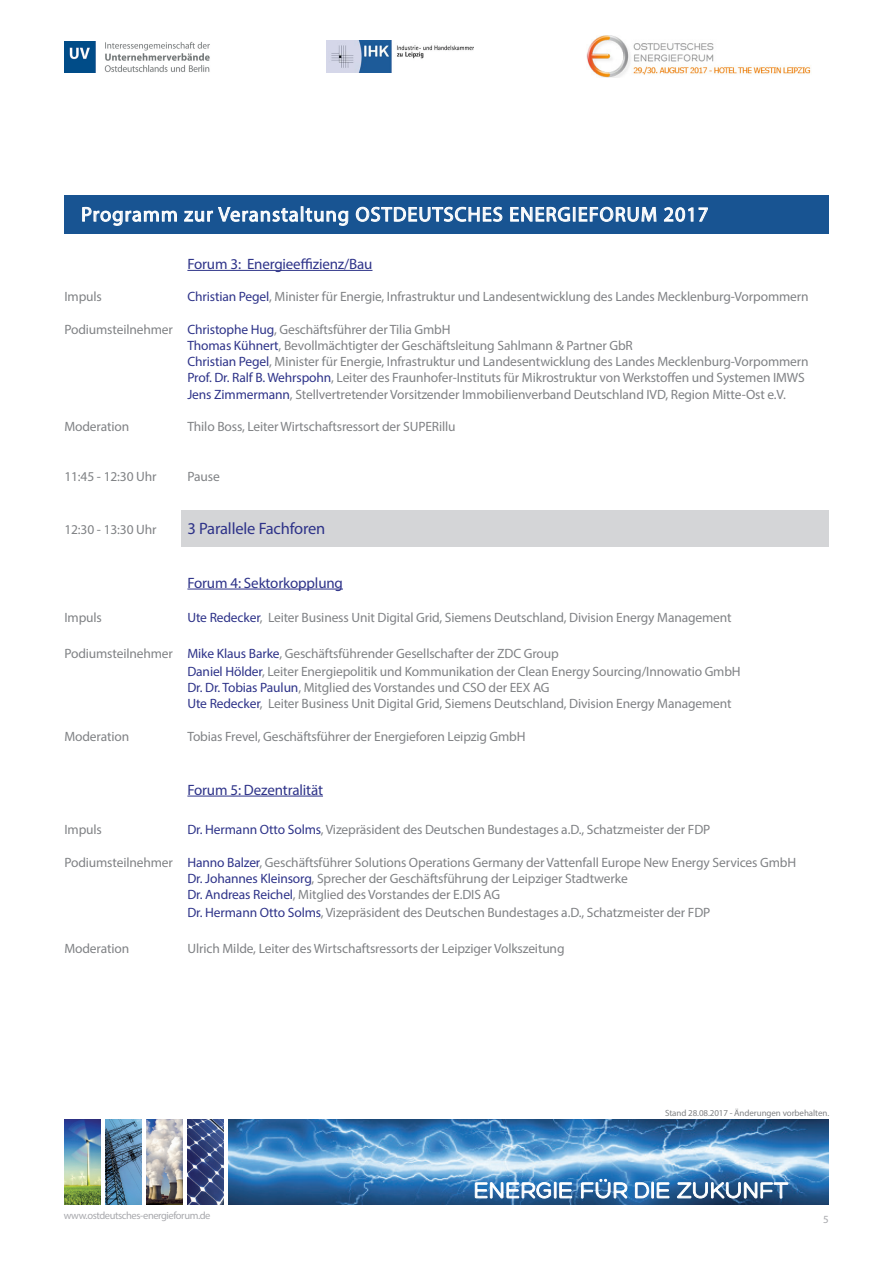
<style>
.page{position:relative;width:893px;height:1263px;background:#fff}
.page>*{position:absolute;margin:0;border:0;box-sizing:border-box;transform-origin:0 0}
.t1{font:20.4px "Myriad Pro";letter-spacing:.05em;color:#fff}
.t2{font:16.5px "Myriad Pro";letter-spacing:-.01em;color:#2e3389}
.t3{font:15px "Myriad Pro";letter-spacing:-.01em;color:#2e3389}
.Absatzformat_1{font:13.5px/16.2px "Myriad Pro";letter-spacing:-.01em;color:#808285}
.t4{font:10.95px "Myriad Pro";color:#a8a9ad}
.t5{font:10.5px "Myriad Pro";letter-spacing:-.04em;color:#a8a9ad}
.t6{font:9px "Myriad Pro";letter-spacing:-.01em;color:#808285}
.s1{color:#2e3389}
</style>
<div class="page">
<div style="left:64px;top:195px;width:764px;height:39px;background:#185492"></div>
<svg style="left:82px;top:207px;width:95px;height:19px"></svg>
<svg style="left:184px;top:206px;width:164px;height:20px"></svg>
<svg style="left:356px;top:207px;width:147px;height:15px"></svg>
<svg style="left:510px;top:206px;width:147px;height:16px"></svg>
<svg style="left:664px;top:207px;width:44px;height:15px"></svg>
<img style="left:64px;top:1119px;width:36px;height:85px">
<img style="left:105px;top:1119px;width:36px;height:85px">
<img style="left:187px;top:1119px;width:37px;height:85px">
<img style="left:146px;top:1119px;width:36px;height:85px">
<img style="left:229px;top:1119px;width:600px;height:85px">
<svg style="left:475px;top:1179px;width:314px;height:19px"></svg>
<img style="left:64px;top:41px;width:146px;height:31px">
<img style="left:326px;top:41px;width:147px;height:32px">
<img style="left:586px;top:36px;width:225px;height:42px">
<div style="left:181px;top:510px;width:647px;height:36px;background:#d4d5d7"></div>
<hr style="left:187px;top:270px;width:185px;height:1px;background:#2e3389">
<hr style="left:187px;top:589px;width:156px;height:1px;background:#2e3389">
<hr style="left:187px;top:796px;width:136px;height:1px;background:#2e3389">
<h1 class="t1" style="left:81px;top:202px;width:629px">Programm zur Veranstaltung OSTDEUTSCHES ENERGIEFORUM 2017</h1>
<p class="t3" style="left:187px;top:255px;width:187px">Forum 3: Energieeffizienz/Bau</p>
<p class="Absatzformat_1" style="left:64px;top:288px;width:39px">Impuls</p>
<p class="Absatzformat_1" style="left:187px;top:288px;width:623px"><span class="s1">Christian Pegel</span>, Minister für Energie, Infrastruktur und Landesentwicklung des Landes Mecklenburg-Vorpommern</p>
<p class="Absatzformat_1" style="left:64px;top:321px;width:388px">Podiumsteilnehmer <span class="s1">Christophe Hug</span>, Geschäftsführer der Tilia GmbH</p>
<p class="Absatzformat_1" style="left:187px;top:337px;width:623px"><span class="s1">Thomas Kühnert</span>, Bevollmächtigter der Geschäftsleitung Sahlmann &amp; Partner GbR<br><span class="s1">Christian Pegel</span>, Minister für Energie, Infrastruktur und Landesentwicklung des Landes Mecklenburg-Vorpommern</p>
<p class="Absatzformat_1" style="left:187px;top:369px;width:619px"><span class="s1">Prof. Dr. Ralf B. Wehrspohn</span>, Leiter des Fraunhofer-Instituts für Mikrostruktur von Werkstoffen und Systemen IMWS</p>
<p class="Absatzformat_1" style="left:187px;top:386px;width:600px"><span class="s1">Jens Zimmermann</span>, Stellvertretender Vorsitzender Immobilienverband Deutschland IVD, Region Mitte-Ost e.V.</p>
<p class="Absatzformat_1" style="left:64px;top:418px;width:66px">Moderation</p>
<p class="Absatzformat_1" style="left:187px;top:418px;width:270px">Thilo Boss, Leiter Wirtschaftsressort der SUPERillu</p>
<p class="Absatzformat_1" style="left:64px;top:468px;width:94px">11:45 - 12:30 Uhr</p>
<p class="Absatzformat_1" style="left:187px;top:468px;width:34px">Pause</p>
<p class="Absatzformat_1" style="left:64px;top:521px;width:94px">12:30 - 13:30 Uhr</p>
<p class="t2" style="left:187px;top:518px;width:140px">3 Parallele Fachforen</p>
<p class="t3" style="left:187px;top:573px;width:157px">Forum 4: Sektorkopplung</p>
<p class="Absatzformat_1" style="left:64px;top:609px;width:39px">Impuls</p>
<p class="Absatzformat_1" style="left:187px;top:609px;width:546px"><span class="s1">Ute Redecker</span>, Leiter Business Unit Digital Grid, Siemens Deutschland, Division Energy Management</p>
<p class="Absatzformat_1" style="left:187px;top:644px;width:555px;line-height:18px;text-indent:-123px">Podiumsteilnehmer <span class="s1">Mike Klaus Barke</span>, Geschäftsführender Gesellschafter der ZDC Group<br><span class="s1">Daniel Hölder</span>, Leiter Energiepolitik und Kommunikation der Clean Energy Sourcing/Innowatio GmbH</p>
<p class="Absatzformat_1" style="left:187px;top:679px;width:364px"><span class="s1">Dr. Dr. Tobias Paulun</span>, Mitglied des Vorstandes und CSO der EEX AG</p>
<p class="Absatzformat_1" style="left:187px;top:695px;width:546px"><span class="s1">Ute Redecker</span>, Leiter Business Unit Digital Grid, Siemens Deutschland, Division Energy Management</p>
<p class="Absatzformat_1" style="left:64px;top:728px;width:66px">Moderation</p>
<p class="Absatzformat_1" style="left:187px;top:728px;width:340px">Tobias Frevel, Geschäftsführer der Energieforen Leipzig GmbH</p>
<p class="t3" style="left:187px;top:780px;width:137px">Forum 5: Dezentralität</p>
<p class="Absatzformat_1" style="left:64px;top:821px;width:39px">Impuls</p>
<p class="Absatzformat_1" style="left:187px;top:821px;width:524px"><span class="s1">Dr. Hermann Otto Solms</span>, Vizepräsident des Deutschen Bundestages a.D., Schatzmeister der FDP</p>
<p class="Absatzformat_1" style="left:64px;top:854px;width:733px">Podiumsteilnehmer <span class="s1">Hanno Balzer</span>, Geschäftsführer Solutions Operations Germany der Vattenfall Europe New Energy Services GmbH</p>
<p class="Absatzformat_1" style="left:187px;top:870px;width:442px"><span class="s1">Dr. Johannes Kleinsorg</span>, Sprecher der Geschäftsführung der Leipziger Stadtwerke</p>
<p class="Absatzformat_1" style="left:187px;top:886px;width:314px"><span class="s1">Dr. Andreas Reichel</span>, Mitglied des Vorstandes der E.DIS AG</p>
<p class="Absatzformat_1" style="left:187px;top:904px;width:524px"><span class="s1">Dr. Hermann Otto Solms</span>, Vizepräsident des Deutschen Bundestages a.D., Schatzmeister der FDP</p>
<p class="Absatzformat_1" style="left:64px;top:940px;width:66px">Moderation</p>
<p class="Absatzformat_1" style="left:187px;top:940px;width:379px">Ulrich Milde, Leiter des Wirtschaftsressorts der Leipziger Volkszeitung</p>
<p class="t5" style="left:64px;top:1209px;width:148px">www.ostdeutsches-energieforum.de</p>
<p class="t6" style="left:665px;top:1107px;width:166px">Stand 28.08.2017 - Änderungen vorbehalten.</p>
<p class="t4" style="left:823px;top:1213px;width:7px">5</p>
</div>
